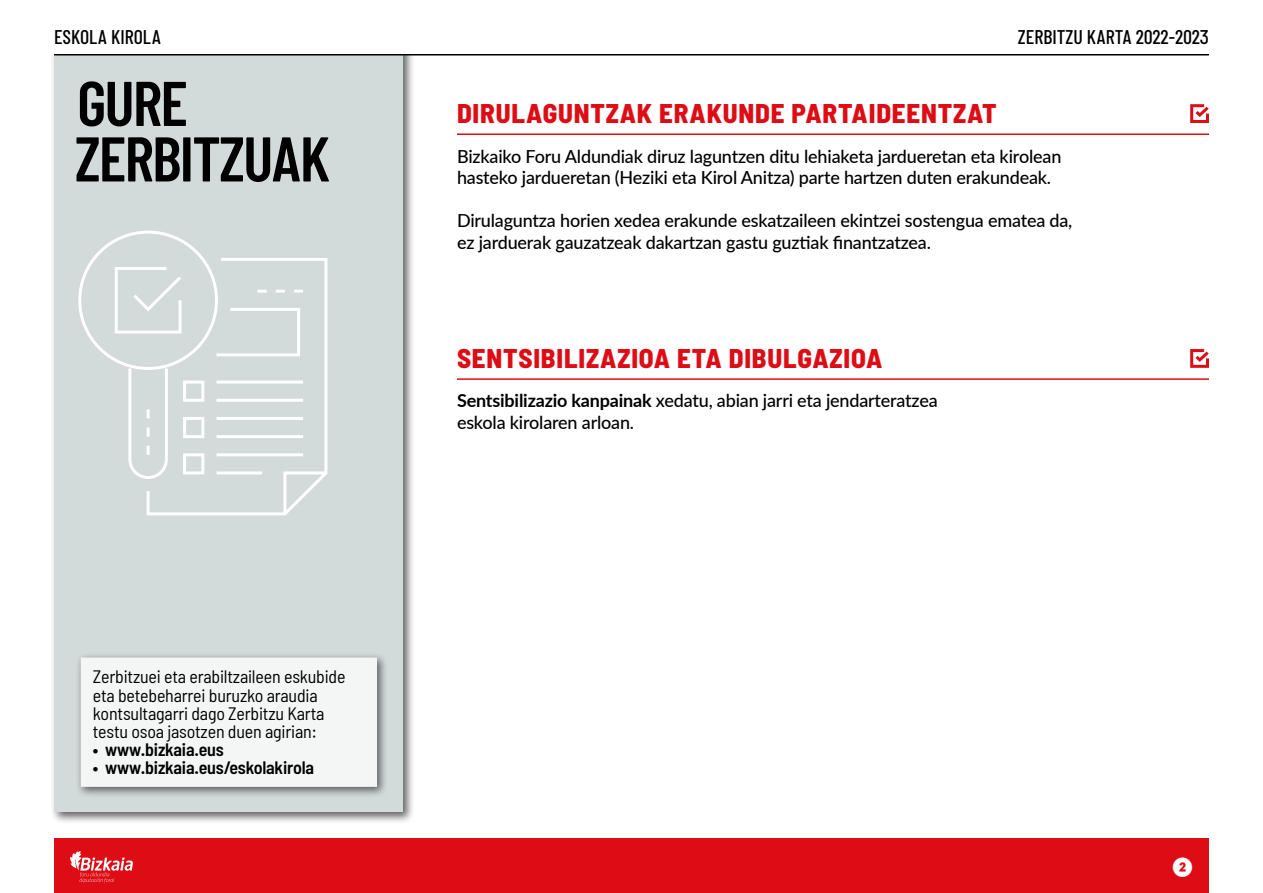
<style>
.page{position:relative;width:1263px;height:893px;background:#fff}
.page>*{position:absolute;margin:0;border:0;box-sizing:border-box;transform-origin:0 0}
.t1{font:600 63px/55.5px "Barlow Condensed";letter-spacing:-.025em;color:#000}
.t2{font:800 semi-condensed 27px "Barlow";letter-spacing:.03em;color:#de0c15}
.t3{font:500 19.8px "Barlow Condensed";color:#000}
.t4{font:500 18px/21.6px "Lato";letter-spacing:-.01em;color:#000}
.t5{font:semi-condensed 18px/18px "Barlow";letter-spacing:-.01em;color:#000}
.t6{font:600 semi-condensed 18px "Barlow";letter-spacing:-.01em;color:#000}
.t7{font:800 18px "Lato";color:#fff}
.s1{font-weight:700}
</style>
<div class="page">
<div style="left:50px;top:0;width:366px;height:824px;background:#000;opacity:.62"></div>
<div style="left:54px;top:0;width:349px;height:812px;background:#d3dada"></div>
<hr style="left:457px;top:133px;width:752px;height:2px;background:#de0c15">
<hr style="left:457px;top:378px;width:752px;height:2px;background:#de0c15">
<div style="left:54px;top:839px;width:1155px;height:54px;background:#de0c15"></div>
<svg style="left:70px;top:851px;width:63px;height:32px"></svg>
<svg style="left:78px;top:230px;width:250px;height:286px"></svg>
<svg style="left:1190px;top:104px;width:19px;height:19px"></svg>
<svg style="left:1190px;top:349px;width:19px;height:19px"></svg>
<div style="left:0;top:0;width:451px;height:54px;background:#fff"></div>
<hr style="left:54px;top:54px;width:1155px;height:2px;background:#000">
<div style="left:76px;top:652px;width:312px;height:146px;background:#000;opacity:.76"></div>
<div style="left:81px;top:657px;width:296px;height:130px;background:#f4f6f6;border:2px solid #fff"></div>
<p class="t3" style="left:54px;top:25px;width:108px">ESKOLA KIROLA</p>
<h1 class="t1" style="left:75px;top:74px;width:257px">GURE<br>ZERBITZUAK</h1>
<p class="t5" style="left:93px;top:668px;width:254px">Zerbitzuei eta erabiltzaileen eskubide eta betebeharrei buruzko araudia kontsultagarri dago Zerbitzu Karta testu osoa jasotzen duen agirian:</p>
<p class="t6" style="left:93px;top:738px;width:132px">• www.bizkaia.eus</p>
<p class="t6" style="left:93px;top:756px;width:223px">• www.bizkaia.eus/eskolakirola</p>
<p class="t3" style="left:1018px;top:25px;width:193px">ZERBITZU KARTA 2022-2023</p>
<h2 class="t2" style="left:457px;top:97px;width:541px">DIRULAGUNTZAK ERAKUNDE PARTAIDEENTZAT</h2>
<p class="t4" style="left:457px;top:144px;width:606px">Bizkaiko Foru Aldundiak diruz laguntzen ditu lehiaketa jardueretan eta kirolean hasteko jardueretan (Heziki eta Kirol Anitza) parte hartzen duten erakundeak.</p>
<p class="t4" style="left:457px;top:209px;width:617px">Dirulaguntza horien xedea erakunde eskatzaileen ekintzei sostengua ematea da, ez jarduerak gauzatzeak dakartzan gastu guztiak finantzatzea.</p>
<h2 class="t2" style="left:457px;top:341px;width:427px">SENTSIBILIZAZIOA ETA DIBULGAZIOA</h2>
<p class="t4" style="left:457px;top:389px;width:482px"><span class="s1">Sentsibilizazio kanpainak</span> xedatu, abian jarri eta jendarteratzea eskola kirolaren arloan.</p>
<p class="t7" style="left:1172px;top:853px;width:22px">❷</p>
</div>
